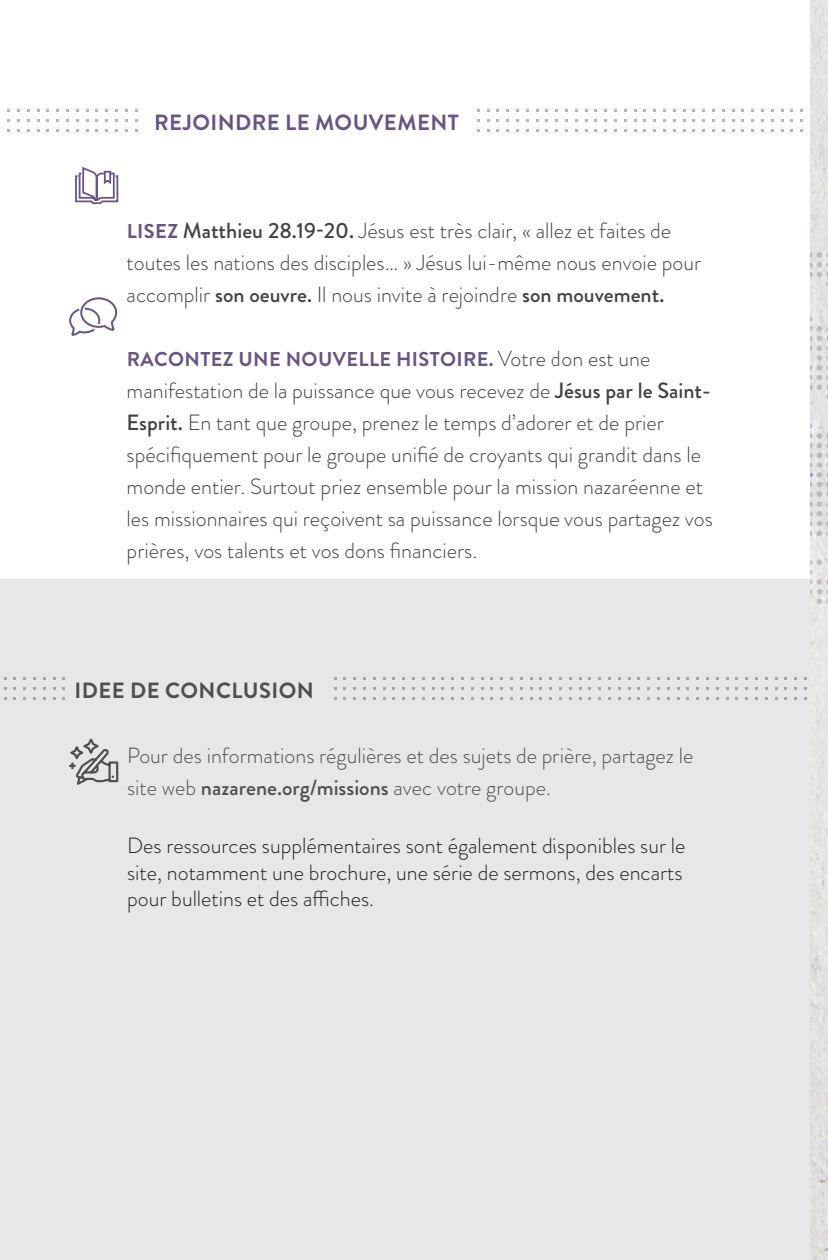
<style>
.page{position:relative;width:828px;height:1260px;background:#fff}
.page>*{position:absolute;margin:0;border:0;box-sizing:border-box;transform-origin:0 0}
.t1{font:300 22px/32px "Brandon Grotesque";color:#414141}
.t2{font:300 22px/26.4px "Brandon Grotesque";color:#231f20}
.t3{font:300 22px/32px "Brandon Grotesque";color:#4e4f4e}
.t4{font:700 22px "Brandon Grotesque";letter-spacing:.02em;color:#695582}
.t5{font:700 22px "Brandon Grotesque";letter-spacing:.02em;color:#4e4f4e}
.t6{font:700 20px "Brandon Grotesque";letter-spacing:.02em;color:#695582}
.s1{font-weight:700;font-size:20px;color:#695582}
.s2{font-weight:500}
.s3{font-weight:300;font-size:22px;color:#414141}
</style>
<div class="page">
<div style="left:0;top:580px;width:810px;height:680px;background:#e6e7e9"></div>
<svg style="left:69px;top:297px;width:49px;height:39px"></svg>
<svg style="left:69px;top:738px;width:50px;height:47px"></svg>
<svg style="left:75px;top:167px;width:44px;height:38px"></svg>
<img style="left:811px;top:0;width:17px;height:1260px">
<svg style="left:810px;top:316px;width:18px;height:84px;background:#dbdbda"></svg>
<svg style="left:810px;top:423px;width:18px;height:113px;background:#dad9d9"></svg>
<svg style="left:810px;top:560px;width:18px;height:44px"></svg>
<svg style="left:810px;top:252px;width:18px;height:35px"></svg>
<p class="t4" style="left:154px;top:107px;width:306px">REJOINDRE LE MOUVEMENT</p>
<p class="t1" style="left:127px;top:214px;width:576px"><span class="s1">LISEZ</span> <span class="s2">Matthieu 28.19-20.</span> Jésus est très clair, « allez et faites de toutes les nations des disciples… » Jésus lui-même nous envoie pour accomplir <span class="s2">son oeuvre.</span> Il nous invite à rejoindre <span class="s2">son mouvement.</span></p>
<p class="t6" style="left:127px;top:345px;width:525px">RACONTEZ UNE NOUVELLE HISTOIRE. <span class="s3">Votre don est une</span></p>
<p class="t1" style="left:127px;top:374px;width:588px">manifestation de la puissance que vous recevez de <span class="s2">Jésus par le Saint-Esprit.</span> En tant que groupe, prenez le temps d’adorer et de prier spécifiquement pour le groupe unifié de croyants qui grandit dans le monde entier. Surtout priez ensemble pour la mission nazaréenne et les missionnaires qui reçoivent sa puissance lorsque vous partagez vos prières, vos talents et vos dons financiers.</p>
<p class="t5" style="left:75px;top:675px;width:241px">IDEE DE CONCLUSION</p>
<p class="t3" style="left:127px;top:739px;width:568px">Pour des informations régulières et des sujets de prière, partagez le site web <span class="s2">nazarene.org/missions</span> avec votre groupe.</p>
<p class="t2" style="left:127px;top:832px;width:560px">Des ressources supplémentaires sont également disponibles sur le site, notamment une brochure, une série de sermons, des encarts pour bulletins et des affiches.</p>
</div>
